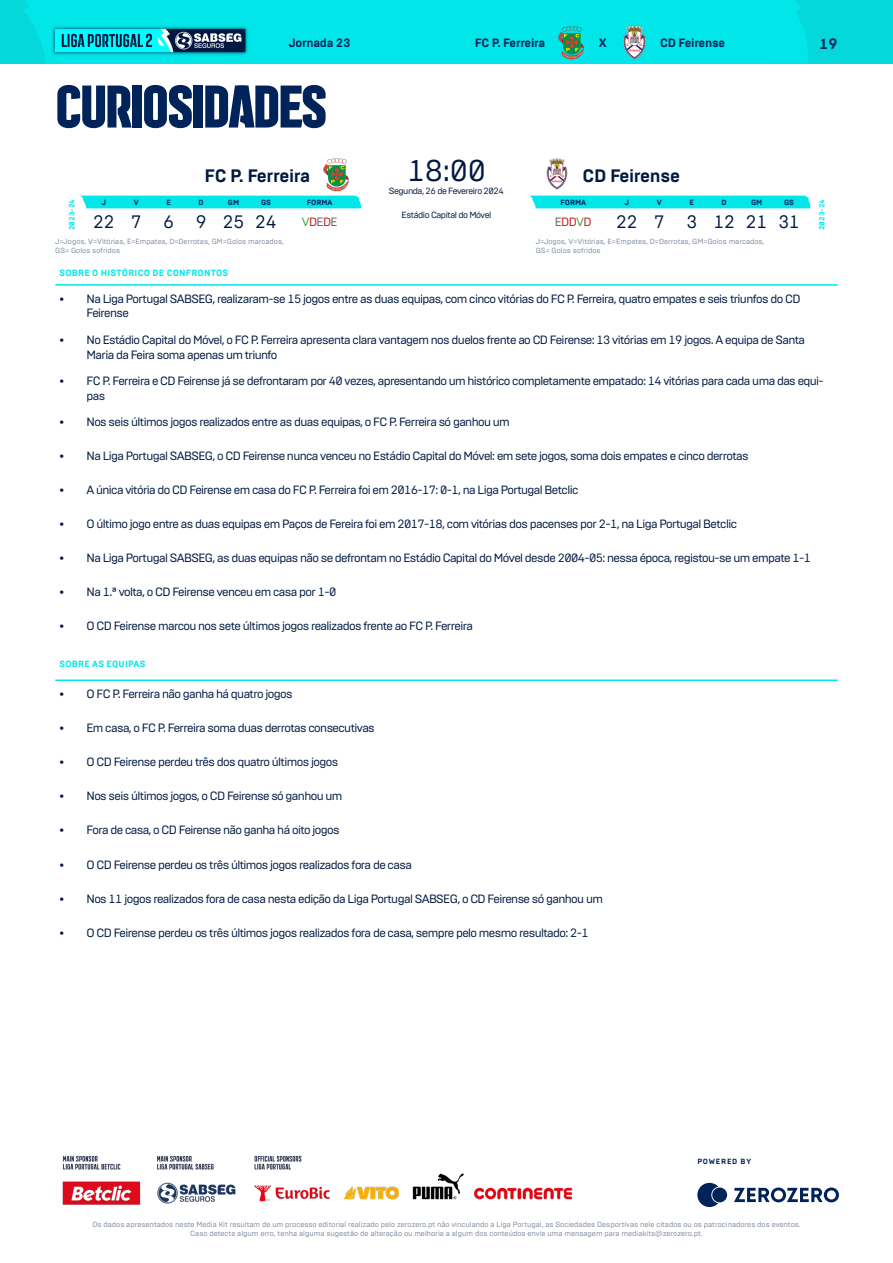
<style>
.page{position:relative;width:893px;height:1263px;background:#fff}
.page>*{position:absolute;margin:0;border:0;box-sizing:border-box;transform-origin:0 0}
.H_01_align-left{font:700 60px "Liga Portugal";letter-spacing:-.03em;color:#00235a}
.texto_05{font:30px "Brutal Type";color:#001941}
.texto_strong_03_alig{font:700 18px "Brutal Type";letter-spacing:-.02em;color:#001941}
.texto_03{font:18px "Brutal Type";letter-spacing:-.02em;color:#001941}
.pagina_align-right{font:700 15px "Brutal Type";color:#00235a}
.t1{font:12px/14.4px "Brutal Type";letter-spacing:-.05em;color:#001941}
.cabecalho_align-left{font:700 12px "Brutal Type";letter-spacing:-.02em;color:#00235a}
.cabecalho_align-righ{font:700 12px "Brutal Type";letter-spacing:-.02em;color:#00235a}
.texto_02{font:12px "Brutal Type";letter-spacing:-.05em;color:#cd171a}
.cabecalho{font:700 12px "Brutal Type";color:#00235a}
.texto_01{font:9px "Brutal Type";letter-spacing:-.05em;color:#001941}
.label_color-02_02_al{font:700 9px "Brutal Type";letter-spacing:.02em;color:#00e6e9}
.legenda_01_align-lef{font:7.5px/9px "Brutal Type";color:#808ca0;text-align:center}
.label_white_01{font:700 7.5px "Brutal Type";color:#00235a}
.label_color-02_01{font:700 7.5px "Brutal Type";color:#00e6e9}
.label_white_01-2{font:700 7.5px "Brutal Type";letter-spacing:.1em;color:#00235a}
.s1{color:#3fa535}
.s2{color:#646363}
</style>
<div class="page">
<div style="left:0;top:0;width:893px;height:64px;background:#04d8db"></div>
<div style="left:24px;top:0;width:784px;height:63px;background:#00e6e9"></div>
<img style="left:50px;top:23px;width:201px;height:35px">
<img style="left:62px;top:1155px;width:511px;height:50px">
<hr style="left:55px;top:679px;width:783px;height:2px;background:#00e6e9">
<hr style="left:55px;top:284px;width:783px;height:2px;background:#00e6e9">
<div style="left:530px;top:196px;width:281px;height:12px;background:#00e6e9"></div>
<div style="left:80px;top:196px;width:281px;height:12px;background:#00e6e9"></div>
<img style="left:323px;top:158px;width:26px;height:34px">
<img style="left:546px;top:159px;width:22px;height:31px">
<img style="left:553px;top:25px;width:35px;height:35px">
<img style="left:617px;top:25px;width:35px;height:35px">
<svg style="left:734px;top:1187px;width:105px;height:15px"></svg>
<svg style="left:697px;top:1183px;width:21px;height:24px"></svg>
<div style="left:712px;top:1187px;width:15px;height:15px;background:#00235a;border-radius:50%"></div>
<p class="cabecalho_align-left" style="left:289px;top:36px;width:63px">Jornada 23</p>
<p class="cabecalho_align-righ" style="left:475px;top:36px;width:72px">FC P. Ferreira</p>
<p class="cabecalho" style="left:599px;top:36px;width:9px">X</p>
<p class="cabecalho_align-left" style="left:660px;top:36px;width:67px">CD Feirense</p>
<p class="pagina_align-right" style="left:819px;top:34px;width:20px">19</p>
<p class="H_01_align-left" style="left:55px;top:75px;width:274px">CURIOSIDADES</p>
<p class="texto_strong_03_alig" style="left:205px;top:164px;width:107px">FC P. Ferreira</p>
<p class="texto_05" style="left:407px;top:153px;width:80px">18:00</p>
<p class="texto_strong_03_alig" style="left:583px;top:164px;width:99px">CD Feirense</p>
<p class="texto_01" style="left:389px;top:185px;width:117px">Segunda, 26 de Fevereiro 2024</p>
<p class="label_color-02_01" style="left:67px;top:230px;width:33px;rotate:-90deg">2023-24</p>
<p class="label_white_01" style="left:102px;top:198px;width:6px">J</p>
<p class="label_white_01" style="left:134px;top:198px;width:6px">V</p>
<p class="label_white_01" style="left:167px;top:198px;width:6px">E</p>
<p class="label_white_01" style="left:199px;top:198px;width:7px">D</p>
<p class="label_white_01" style="left:228px;top:198px;width:13px">GM</p>
<p class="label_white_01" style="left:261px;top:198px;width:12px">GS</p>
<p class="label_white_01" style="left:307px;top:198px;width:27px">FORMA</p>
<p class="label_white_01" style="left:560px;top:198px;width:27px">FORMA</p>
<p class="label_white_01" style="left:625px;top:198px;width:6px">J</p>
<p class="label_white_01" style="left:657px;top:198px;width:6px">V</p>
<p class="label_white_01" style="left:690px;top:198px;width:6px">E</p>
<p class="label_white_01" style="left:722px;top:198px;width:7px">D</p>
<p class="label_white_01" style="left:751px;top:198px;width:13px">GM</p>
<p class="label_white_01" style="left:784px;top:198px;width:12px">GS</p>
<p class="texto_01" style="left:402px;top:210px;width:91px">Estádio Capital do Móvel</p>
<p class="texto_03" style="left:93px;top:211px;width:23px">22</p>
<p class="texto_03" style="left:131px;top:211px;width:12px">7</p>
<p class="texto_03" style="left:163px;top:211px;width:12px">6</p>
<p class="texto_03" style="left:196px;top:211px;width:12px">9</p>
<p class="texto_03" style="left:223px;top:211px;width:23px">25</p>
<p class="texto_03" style="left:255px;top:211px;width:23px">24</p>
<p class="texto_02" style="left:302px;top:215px;width:37px"><span class="s1">V</span>D<span class="s2">E</span>D<span class="s2">E</span></p>
<p class="texto_02" style="left:555px;top:215px;width:38px"><span class="s2">E</span>DD<span class="s1">V</span>D</p>
<p class="texto_03" style="left:616px;top:211px;width:23px">22</p>
<p class="texto_03" style="left:654px;top:211px;width:12px">7</p>
<p class="texto_03" style="left:686px;top:211px;width:12px">3</p>
<p class="texto_03" style="left:713px;top:211px;width:23px">12</p>
<p class="texto_03" style="left:746px;top:211px;width:23px">21</p>
<p class="texto_03" style="left:778px;top:211px;width:23px">31</p>
<p class="legenda_01_align-lef" style="left:55px;top:237px;width:230px">J=Jogos, V=Vitórias, E=Empates, D=Derrotas, GM=Golos marcados,</p>
<p class="legenda_01_align-lef" style="left:55px;top:246px;width:66px">GS= Golos sofridos</p>
<p class="legenda_01_align-lef" style="left:536px;top:237px;width:230px">J=Jogos, V=Vitórias, E=Empates, D=Derrotas, GM=Golos marcados,</p>
<p class="legenda_01_align-lef" style="left:536px;top:246px;width:66px">GS= Golos sofridos</p>
<p class="label_color-02_01" style="left:817px;top:230px;width:33px;rotate:-90deg">2023-24</p>
<p class="label_color-02_02_al" style="left:60px;top:267px;width:170px">SOBRE O HISTÓRICO DE CONFRONTOS</p>
<p class="t1" style="left:87px;top:292px;width:716px;text-indent:-27px">• Na Liga Portugal SABSEG, realizaram-se 15 jogos entre as duas equipas, com cinco vitórias do FC P. Ferreira, quatro empates e seis triunfos do CD<br>Feirense</p>
<p class="t1" style="left:87px;top:333px;width:720px;text-indent:-27px">• No Estádio Capital do Móvel, o FC P. Ferreira apresenta clara vantagem nos duelos frente ao CD Feirense: 13 vitórias em 19 jogos. A equipa de Santa<br>Maria da Feira soma apenas um triunfo</p>
<p class="t1" style="left:87px;top:374px;width:739px;text-indent:-27px">• FC P. Ferreira e CD Feirense já se defrontaram por 40 vezes, apresentando um histórico completamente empatado: 14 vitórias para cada uma das equi&shy;pas</p>
<p class="t1" style="left:60px;top:415px;width:452px">• Nos seis últimos jogos realizados entre as duas equipas, o FC P. Ferreira só ganhou um</p>
<p class="t1" style="left:60px;top:449px;width:691px">• Na Liga Portugal SABSEG, o CD Feirense nunca venceu no Estádio Capital do Móvel: em sete jogos, soma dois empates e cinco derrotas</p>
<p class="t1" style="left:60px;top:483px;width:520px">• A única vitória do CD Feirense em casa do FC P. Ferreira foi em 2016-17: 0-1, na Liga Portugal Betclic</p>
<p class="t1" style="left:60px;top:517px;width:679px">• O último jogo entre as duas equipas em Paços de Fereira foi em 2017-18, com vitórias dos pacenses por 2-1, na Liga Portugal Betclic</p>
<p class="t1" style="left:60px;top:551px;width:753px">• Na Liga Portugal SABSEG, as duas equipas não se defrontam no Estádio Capital do Móvel desde 2004-05: nessa época, registou-se um empate 1-1</p>
<p class="t1" style="left:60px;top:585px;width:278px">• Na 1.ª volta, o CD Feirense venceu em casa por 1-0</p>
<p class="t1" style="left:60px;top:619px;width:415px">• O CD Feirense marcou nos sete últimos jogos realizados frente ao FC P. Ferreira</p>
<p class="label_color-02_02_al" style="left:60px;top:658px;width:88px">SOBRE AS EQUIPAS</p>
<p class="t1" style="left:60px;top:687px;width:235px">• O FC P. Ferreira não ganha há quatro jogos</p>
<p class="t1" style="left:60px;top:721px;width:317px">• Em casa, o FC P. Ferreira soma duas derrotas consecutivas</p>
<p class="t1" style="left:60px;top:755px;width:280px">• O CD Feirense perdeu três dos quatro últimos jogos</p>
<p class="t1" style="left:60px;top:789px;width:284px">• Nos seis últimos jogos, o CD Feirense só ganhou um</p>
<p class="t1" style="left:60px;top:823px;width:282px">• Fora de casa, o CD Feirense não ganha há oito jogos</p>
<p class="t1" style="left:60px;top:857px;width:354px">• O CD Feirense perdeu os três últimos jogos realizados fora de casa</p>
<p class="t1" style="left:60px;top:891px;width:545px">• Nos 11 jogos realizados fora de casa nesta edição da Liga Portugal SABSEG, o CD Feirense só ganhou um</p>
<p class="t1" style="left:60px;top:925px;width:531px">• O CD Feirense perdeu os três últimos jogos realizados fora de casa, sempre pelo mesmo resultado: 2-1</p>
<p class="label_white_01-2" style="left:697px;top:1157px;width:55px">POWERED BY</p>
<p class="legenda_01_align-lef" style="left:92px;top:1220px;width:710px">Os dados apresentados neste Media Kit resultam de um processo editorial realizado pelo zerozero.pt não vinculando a Liga Portugal, as Sociedades Desportivas nele citados ou os patrocinadores dos eventos.<br>Caso detecte algum erro, tenha alguma sugestão de alteração ou melhoria a algum dos conteúdos envie uma mensagem para mediakits@zerozero.pt.</p>
</div>
